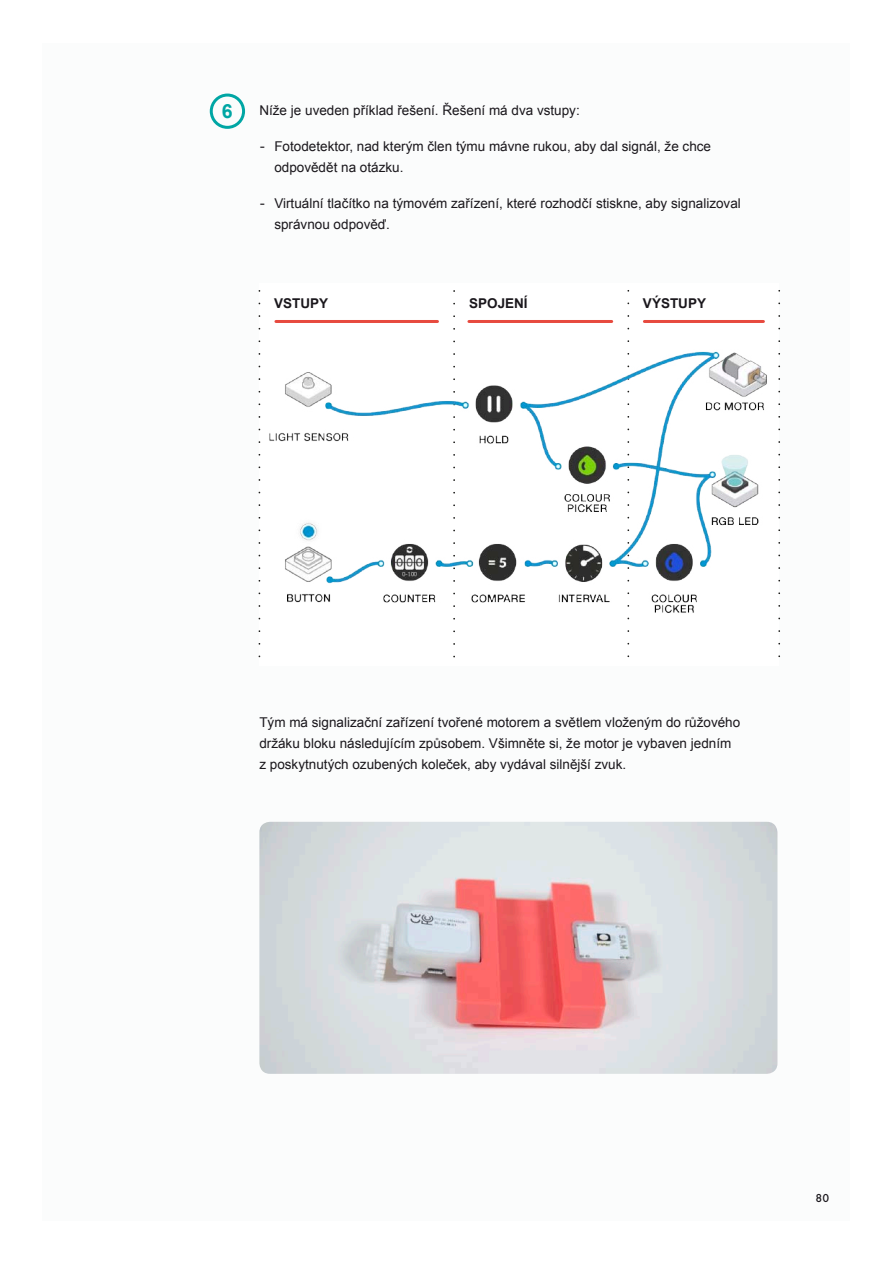
<style>
.page{position:relative;width:893px;height:1263px;background:#fff}
.page>*{position:absolute;margin:0;border:0;box-sizing:border-box;transform-origin:0 0}
.t1{font:700 19.5px "Arial";color:#00a6a4}
.t2{font:13.5px/21px "Arial";color:#1a171c}
.t3{font:700 13.5px "Arial";color:#1a171c}
.t4{font:500 12px "Futura TOT";color:#1a171c}
.s1{font-family:"Effra"}
</style>
<div class="page">
<div style="left:43px;top:43px;width:807px;height:1177px;background:#fbfcfc"></div>
<div style="left:210px;top:94px;width:35px;height:35px;border:3px solid #00a6a4;border-radius:50%"></div>
<img style="left:259px;top:822px;width:518px;height:252px">
<div style="left:259px;top:283px;width:520px;height:383px;background:#fff"></div>
<hr style="left:276px;top:320px;width:161px;height:3px;background:#e74a3f">
<hr style="left:644px;top:320px;width:119px;height:3px;background:#e74a3f">
<hr style="left:469px;top:320px;width:143px;height:3px;background:#e74a3f">
<img style="left:258px;top:322px;width:509px;height:323px">
<h1 class="t1" style="left:222px;top:98px;width:12px">6</h1>
<p class="t2" style="left:259px;top:100px;width:322px">Níže je uveden příklad řešení. Řešení má dva vstupy:</p>
<p class="t2" style="left:274px;top:136px;width:438px;text-indent:-15px"><span class="s1">-</span> Fotodetektor, nad kterým člen týmu mávne rukou, aby dal signál, že chce odpovědět na otázku.</p>
<p class="t2" style="left:274px;top:193px;width:468px;text-indent:-15px"><span class="s1">-</span> Virtuální tlačítko na týmovém zařízení, které rozhodčí stiskne, aby signalizoval správnou odpověď.</p>
<p class="t3" style="left:274px;top:294px;width:11px">VSTUPY</p>
<p class="t3" style="left:469px;top:294px;width:11px">SPO</p>
<p class="t3" style="left:498px;top:294px;width:16px">JENÍ</p>
<p class="t3" style="left:643px;top:294px;width:28px">VÝSTUPY</p>
<p class="t2" style="left:259px;top:712px;width:482px">Tým má signalizační zařízení tvořené motorem a světlem vloženým do růžového držáku bloku následujícím způsobem. Všimněte si, že motor je vybaven jedním z poskytnutých ozubených koleček, aby vydával silnější zvuk.</p>
<p class="t4" style="left:815px;top:1190px;width:15px">80</p>
</div>
